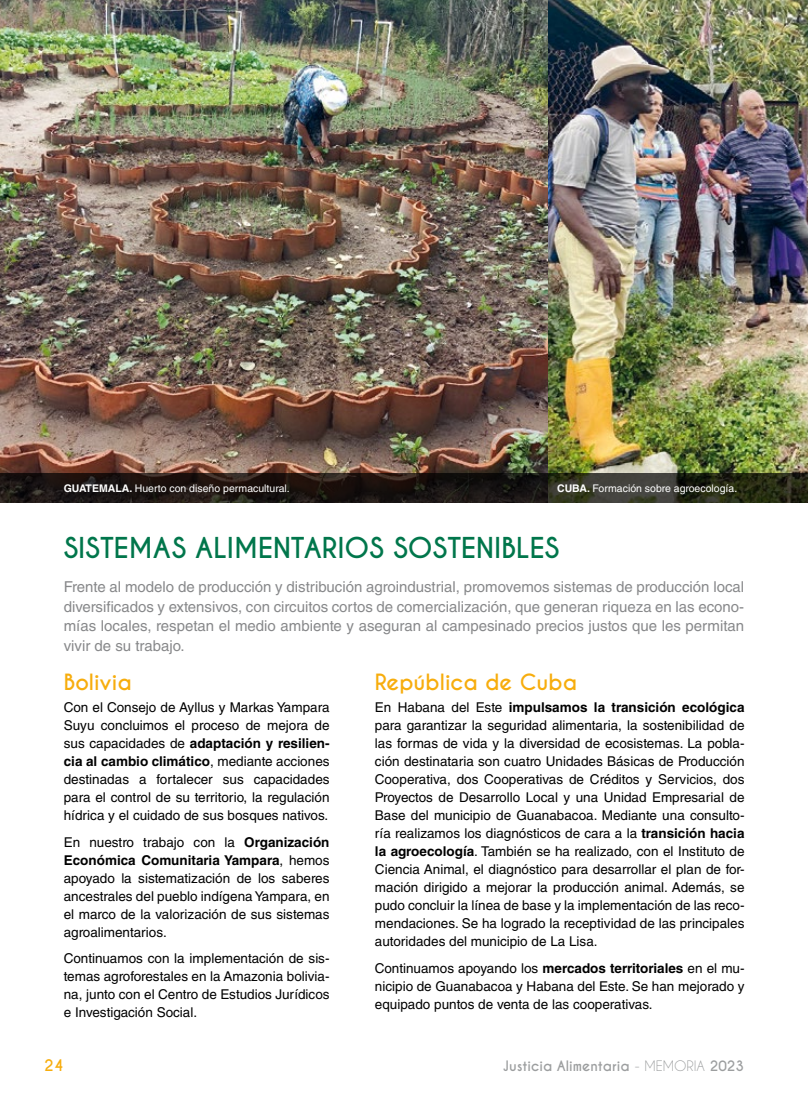
<style>
.page{position:relative;width:808px;height:1106px;background:#fff}
.page>*{position:absolute;margin:0;border:0;box-sizing:border-box;transform-origin:0 0}
.t1{font:700 27px "Caviar Dreams";color:#00764b}
.t2{font:700 21px "Caviar Dreams";color:#f7ad0d}
.t3{font:15px/19.5px "Helvetica LT Std";color:#87888a;text-align:justify}
.t4{font:700 15px "Caviar Dreams";color:#f7ad0d}
.t5{font:13.5px/18px "Helvetica LT Std";color:#000;text-align:justify}
.t6{font:700 13.5px "Caviar Dreams";color:#9c9e9f}
.t7{font:10.5px "Helvetica LT Std";color:#fff}
.s1{font-weight:700}
.s2{font-weight:400}
</style>
<div class="page">
<img style="left:0;top:0;width:808px;height:473px">
<svg style="left:0;top:473px;width:808px;height:29px;background:#221e17"></svg>
<p class="t7" style="left:64px;top:482px;width:228px"><span class="s1">GUATEMALA.</span> Huerto con diseño permacultural.</p>
<p class="t7" style="left:557px;top:482px;width:182px"><span class="s1">CUBA.</span> Formación sobre agroecología.</p>
<h1 class="t1" style="left:64px;top:531px;width:497px">SISTEMAS ALIMENTARIOS SOSTEN IBLES</h1>
<p class="t3" style="left:64px;top:577px;width:682px">Frente al modelo de producción y distribución agroindustrial, promovemos sistemas de producción local diversificados y extensivos, con circuitos cortos de comercialización, que generan riqueza en las econo&shy;mías locales, respetan el medio ambiente y aseguran al campesinado precios justos que les permitan vivir de su trabajo.</p>
<h2 class="t2" style="left:64px;top:669px;width:69px">Bolivia</h2>
<p class="t5" style="left:64px;top:698px;width:267px">Con el Consejo de Ayllus y Markas Yampara Suyu concluimos el proceso de mejora de sus capacidades de <span class="s1">adaptación y resilien&shy;cia al cambio climático</span>, mediante acciones destinadas a fortalecer sus capacidades para el control de su territorio, la regulación hídrica y el cuidado de sus bosques nativos.</p>
<p class="t5" style="left:64px;top:833px;width:267px">En nuestro trabajo con la <span class="s1">Organización Económica Comunitaria Yampara</span>, hemos apoyado la sistematización de los saberes ancestrales del pueblo indígena Yampara, en el marco de la valorización de sus sistemas agroalimentarios.</p>
<p class="t5" style="left:64px;top:949px;width:267px">Continuamos con la implementación de sis&shy;temas agroforestales en la Amazonia bolivia&shy;na, junto con el Centro de Estudios Jurídicos e Investigación Social.</p>
<h2 class="t2" style="left:375px;top:669px;width:204px">República de Cuba</h2>
<p class="t5" style="left:375px;top:698px;width:371px">En Habana del Este <span class="s1">impulsamos la transición ecológica </span>para garantizar la seguridad alimentaria, la sostenibilidad de las formas de vida y la diversidad de ecosistemas. La pobla&shy;ción destinataria son cuatro Unidades Básicas de Producción Cooperativa, dos Cooperativas de Créditos y Servicios, dos Proyectos de Desarrollo Local y una Unidad Empresarial de Base del municipio de Guanabacoa. Mediante una consulto&shy;ría realizamos los diagnósticos de cara a la <span class="s1">transición hacia la agroecología</span>. También se ha realizado, con el Instituto de Ciencia Animal, el diagnóstico para desarrollar el plan de for&shy;mación dirigido a mejorar la producción animal. Además, se pudo concluir la línea de base y la implementación de las reco&shy;mendaciones. Se ha logrado la receptividad de las principales autoridades del municipio de La Lisa.</p>
<p class="t5" style="left:375px;top:959px;width:371px">Continuamos apoyando los <span class="s1">mercados territoriales</span> en el mu&shy;nicipio de Guanabacoa y Habana del Este. Se han mejorado y equipado puntos de venta de las cooperativas.</p>
<p class="t4" style="left:44px;top:1056px;width:21px">24</p>
<p class="t6" style="left:503px;top:1057px;width:243px">Justicia Alimentaria <span class="s2">- MEMORIA</span> 2023</p>
</div>
